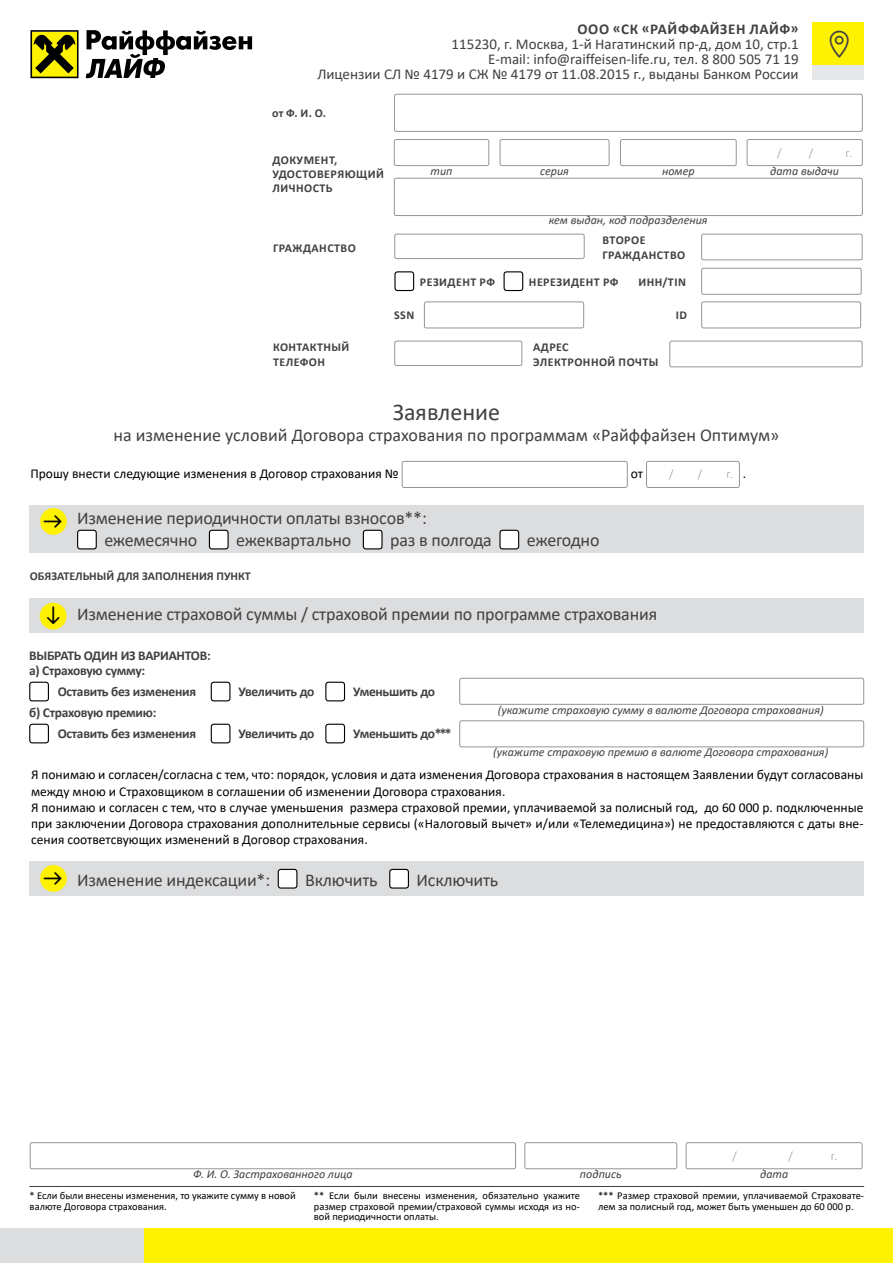
<style>
.page{position:relative;width:893px;height:1263px;background:#fff}
.page>*{position:absolute;margin:0;border:0;box-sizing:border-box;transform-origin:0 0}
.t1{font:24px "Calibri";color:#414042}
.t2{font:18px/22.5px "Calibri";letter-spacing:-.01em;color:#414042}
.t3{font:15px/15px "Calibri";color:#414042;text-align:right}
.t4{font:700 15px "Calibri";letter-spacing:.04em;color:#414042}
.t5{font:13.5px/16.2px "Calibri";color:#000}
.t6{font:700 13.5px/15px "Calibri";letter-spacing:-.02em;color:#414042}
.t7{font:italic 12px "Calibri";color:#414042}
.t8{font:700 12px/14.4px "Calibri";letter-spacing:.04em;color:#414042}
.t9{font:700 12px "Calibri";color:#414042}
.t10{font:300 12px "Calibri";color:#939598}
.t11{font:10.5px/10.5px "Calibri";color:#000}
.s1{font-weight:400;font-size:13.5px;color:#000}
</style>
<div class="page">
<div style="left:0;top:1228px;width:145px;height:35px;background:#dcddde"></div>
<div style="left:145px;top:1228px;width:748px;height:35px;background:#fff200"></div>
<div style="left:402px;top:461px;width:226px;height:27px;border:1px solid #939598;border-radius:2px"></div>
<div style="left:646px;top:461px;width:94px;height:27px;border:1px solid #939598;border-radius:2px"></div>
<div style="left:812px;top:65px;width:51px;height:14px;background:#e6e7e8"></div>
<div style="left:812px;top:22px;width:51px;height:43px;background:#fff200"></div>
<div style="left:30px;top:505px;width:834px;height:48px;background:#dcddde"></div>
<div style="left:78px;top:530px;width:18px;height:19px;background:#fff;border-radius:3px"></div>
<div style="left:77px;top:530px;width:20px;height:19px;border:1px solid #000;border-radius:3px"></div>
<div style="left:209px;top:530px;width:19px;height:19px;background:#fff;border-radius:3px"></div>
<div style="left:209px;top:530px;width:20px;height:19px;border:1px solid #000;border-radius:3px"></div>
<div style="left:363px;top:530px;width:19px;height:19px;background:#fff;border-radius:3px"></div>
<div style="left:363px;top:530px;width:20px;height:19px;border:1px solid #000;border-radius:3px"></div>
<div style="left:500px;top:530px;width:19px;height:19px;background:#fff;border-radius:3px"></div>
<div style="left:499px;top:530px;width:20px;height:19px;border:1px solid #000;border-radius:3px"></div>
<div style="left:30px;top:598px;width:834px;height:35px;background:#dcddde"></div>
<div style="left:29px;top:682px;width:20px;height:19px;border:1px solid #000;border-radius:3px"></div>
<div style="left:211px;top:682px;width:19px;height:19px;border:1px solid #000;border-radius:3px"></div>
<div style="left:325px;top:682px;width:20px;height:19px;border:1px solid #000;border-radius:3px"></div>
<div style="left:29px;top:724px;width:20px;height:19px;border:1px solid #000;border-radius:3px"></div>
<div style="left:211px;top:724px;width:19px;height:19px;border:1px solid #000;border-radius:3px"></div>
<div style="left:325px;top:724px;width:20px;height:19px;border:1px solid #000;border-radius:3px"></div>
<div style="left:459px;top:678px;width:405px;height:27px;border:1px solid #939598;border-radius:2px"></div>
<div style="left:459px;top:720px;width:405px;height:27px;border:1px solid #939598;border-radius:2px"></div>
<div style="left:394px;top:94px;width:469px;height:38px;border:1px solid #939598;border-radius:2px"></div>
<div style="left:394px;top:139px;width:95px;height:27px;border:1px solid #939598;border-radius:2px"></div>
<div style="left:500px;top:139px;width:110px;height:27px;border:1px solid #939598;border-radius:2px"></div>
<div style="left:620px;top:139px;width:117px;height:27px;border:1px solid #939598;border-radius:2px"></div>
<div style="left:747px;top:139px;width:116px;height:27px;border:1px solid #939598;border-radius:2px"></div>
<div style="left:394px;top:178px;width:469px;height:38px;border:1px solid #939598;border-radius:2px"></div>
<div style="left:394px;top:234px;width:191px;height:25px;border:1px solid #939598;border-radius:2px"></div>
<div style="left:701px;top:234px;width:162px;height:26px;border:1px solid #939598;border-radius:2px"></div>
<div style="left:701px;top:268px;width:161px;height:27px;border:1px solid #939598;border-radius:2px"></div>
<div style="left:424px;top:301px;width:160px;height:27px;border:1px solid #939598;border-radius:2px"></div>
<div style="left:701px;top:301px;width:160px;height:27px;border:1px solid #939598;border-radius:2px"></div>
<div style="left:394px;top:271px;width:20px;height:20px;border:1px solid #000;border-radius:3px"></div>
<div style="left:503px;top:271px;width:20px;height:20px;border:1px solid #000;border-radius:3px"></div>
<div style="left:394px;top:341px;width:128px;height:25px;border:1px solid #939598;border-radius:2px"></div>
<div style="left:669px;top:341px;width:194px;height:26px;border:1px solid #939598;border-radius:2px"></div>
<div style="left:30px;top:861px;width:834px;height:35px;background:#dcddde"></div>
<div style="left:278px;top:869px;width:19px;height:19px;background:#fff;border-radius:3px"></div>
<div style="left:278px;top:869px;width:19px;height:19px;border:1px solid #000;border-radius:3px"></div>
<div style="left:390px;top:869px;width:18px;height:19px;background:#fff;border-radius:3px"></div>
<div style="left:389px;top:869px;width:20px;height:19px;border:1px solid #000;border-radius:3px"></div>
<div style="left:30px;top:1142px;width:486px;height:27px;border:1px solid #939598;border-radius:2px"></div>
<div style="left:524px;top:1142px;width:153px;height:27px;border:1px solid #939598;border-radius:2px"></div>
<div style="left:686px;top:1142px;width:176px;height:27px;border:1px solid #939598;border-radius:2px"></div>
<hr style="left:29px;top:1186px;width:835px;height:1px;background:#414042">
<svg style="left:30px;top:30px;width:49px;height:48px;background:#8b8506"></svg>
<svg style="left:86px;top:30px;width:166px;height:48px"></svg>
<svg style="left:42px;top:510px;width:23px;height:22px"></svg>
<svg style="left:42px;top:604px;width:23px;height:23px"></svg>
<svg style="left:42px;top:868px;width:23px;height:22px"></svg>
<p class="t4" style="left:577px;top:18px;width:223px">ООО «СК «РАЙФФАЙЗЕН ЛАЙФ»</p>
<p class="t3" style="left:317px;top:36px;width:483px">115230, г. Москва, 1-й Нагатинский пр-д, дом 10, стр.1<br>E-mail: info@raiffeisen-life.ru, тел. 8 800 505 71 19<br>Лицензии СЛ № 4179 и СЖ № 4179 от 11.08.2015 г., выданы Банком России</p>
<p class="t8" style="left:272px;top:106px;width:55px">от Ф. И. О.</p>
<p class="t8" style="left:273px;top:152px;width:113px">ДОКУМЕНТ,<br>УДОСТОВЕРЯЮЩИЙ<br>ЛИЧНОСТЬ</p>
<p class="t7" style="left:431px;top:163px;width:23px">тип</p>
<p class="t10" style="left:777px;top:146px;width:6px">/</p>
<p class="t10" style="left:809px;top:146px;width:6px">/</p>
<p class="t10" style="left:846px;top:146px;width:8px">г.</p>
<p class="t7" style="left:540px;top:163px;width:30px">серия</p>
<p class="t7" style="left:662px;top:163px;width:34px">номер</p>
<p class="t7" style="left:770px;top:163px;width:70px">дата выдачи</p>
<p class="t7" style="left:549px;top:212px;width:160px">кем выдан, код подразделения</p>
<p class="t8" style="left:273px;top:240px;width:84px">ГРАЖДАНСТВО</p>
<p class="t8" style="left:603px;top:233px;width:84px">ВТОРОЕ<br>ГРАЖДАНСТВО</p>
<p class="t8" style="left:638px;top:274px;width:49px">ИНН/TIN</p>
<p class="t8" style="left:394px;top:308px;width:22px">SSN</p>
<p class="t8" style="left:676px;top:308px;width:13px">ID</p>
<p class="t8" style="left:420px;top:274px;width:77px">РЕЗИДЕНТ РФ</p>
<p class="t8" style="left:529px;top:274px;width:91px">НЕРЕЗИДЕНТ РФ</p>
<p class="t8" style="left:273px;top:340px;width:78px">КОНТАКТНЫЙ<br>ТЕЛЕФОН</p>
<p class="t8" style="left:533px;top:340px;width:127px">АДРЕС<br>ЭЛЕКТРОННОЙ ПОЧТЫ</p>
<h1 class="t1" style="left:393px;top:395px;width:109px">Заявление</h1>
<h2 class="t2" style="left:113px;top:423px;width:667px">на изменение условий Договора страхования по программам «Райффайзен Оптимум»</h2>
<p class="t5" style="left:30px;top:465px;width:370px">Прошу внести следующие изменения в Договор страхования №</p>
<p class="t5" style="left:631px;top:465px;width:14px">от</p>
<p class="t10" style="left:669px;top:466px;width:6px">/</p>
<p class="t10" style="left:698px;top:466px;width:6px">/</p>
<p class="t10" style="left:727px;top:466px;width:21px">г. <span class="s1">.</span></p>
<h2 class="t2" style="left:104px;top:506px;width:324px;text-indent:-27px">Изменение периодичности оплаты взносов**: ежемесячно</h2>
<h2 class="t2" style="left:236px;top:529px;width:117px">ежеквартально</h2>
<h2 class="t2" style="left:390px;top:529px;width:103px">раз в полгода</h2>
<h2 class="t2" style="left:527px;top:529px;width:74px">ежегодно</h2>
<p class="t9" style="left:30px;top:567px;width:223px">ОБЯЗАТЕЛЬНЫЙ ДЛЯ ЗАПОЛНЕНИЯ ПУНКТ</p>
<h2 class="t2" style="left:77px;top:602px;width:582px">Изменение страховой суммы / страховой премии по программе страхования</h2>
<p class="t6" style="left:29px;top:648px;width:183px">ВЫБРАТЬ ОДИН ИЗ ВАРИАНТОВ: а) Страховую сумму:</p>
<p class="t6" style="left:58px;top:684px;width:140px">Оставить без изменения</p>
<p class="t6" style="left:239px;top:684px;width:77px">Увеличить до</p>
<p class="t6" style="left:353px;top:684px;width:84px">Уменьшить до</p>
<p class="t6" style="left:58px;top:702px;width:140px;line-height:21px;text-indent:-28px">б) Страховую премию:<br>Оставить без изменения</p>
<p class="t7" style="left:498px;top:701px;width:327px">(укажите страховую сумму в валюте Договора страхования)</p>
<p class="t7" style="left:493px;top:744px;width:336px">(укажите страховую премию в валюте Договора страхования)</p>
<p class="t5" style="left:31px;top:766px;width:834px">Я понимаю и согласен/согласна с тем, что: порядок, условия и дата изменения Договора страхования в настоящем Заявлении будут согласованы между мною и Страховщиком в соглашении об изменении Договора страхования.<br>Я понимаю и согласен с тем, что в случае уменьшения размера страховой премии, уплачиваемой за полисный год, до 60 000 р. подключенные при заключении Договора страхования дополнительные сервисы («Налоговый вычет» и/или «Телемедицина») не предоставляются с даты вне&shy;сения соответсвующих изменений в Договор страхования.</p>
<p class="t6" style="left:239px;top:726px;width:77px">Увеличить до</p>
<p class="t6" style="left:353px;top:726px;width:100px">Уменьшить до***</p>
<h2 class="t2" style="left:77px;top:868px;width:195px">Изменение индексации*:</h2>
<h2 class="t2" style="left:305px;top:868px;width:74px">Включить</h2>
<h2 class="t2" style="left:417px;top:868px;width:83px">Исключить</h2>
<p class="t10" style="left:733px;top:1149px;width:6px">/</p>
<p class="t10" style="left:788px;top:1149px;width:6px">/</p>
<p class="t10" style="left:831px;top:1149px;width:8px">г.</p>
<p class="t7" style="left:193px;top:1166px;width:161px">Ф. И. О. Застрахованного лица</p>
<p class="t7" style="left:580px;top:1166px;width:43px">подпись</p>
<p class="t7" style="left:760px;top:1166px;width:30px">дата</p>
<p class="t11" style="left:30px;top:1190px;width:268px">* Если были внесены изменения, то укажите сумму в новой валюте Договора страхования.</p>
<p class="t11" style="left:314px;top:1190px;width:268px;text-align:justify">** Если были внесены изменения, обязательно укажите размер страховой премии/страховой суммы исходя из но&shy;вой периодичности оплаты.</p>
<p class="t11" style="left:598px;top:1190px;width:268px">*** Размер страховой премии, уплачиваемой Страховате&shy;лем за полисный год, может быть уменьшен до 60 000 р.</p>
</div>
